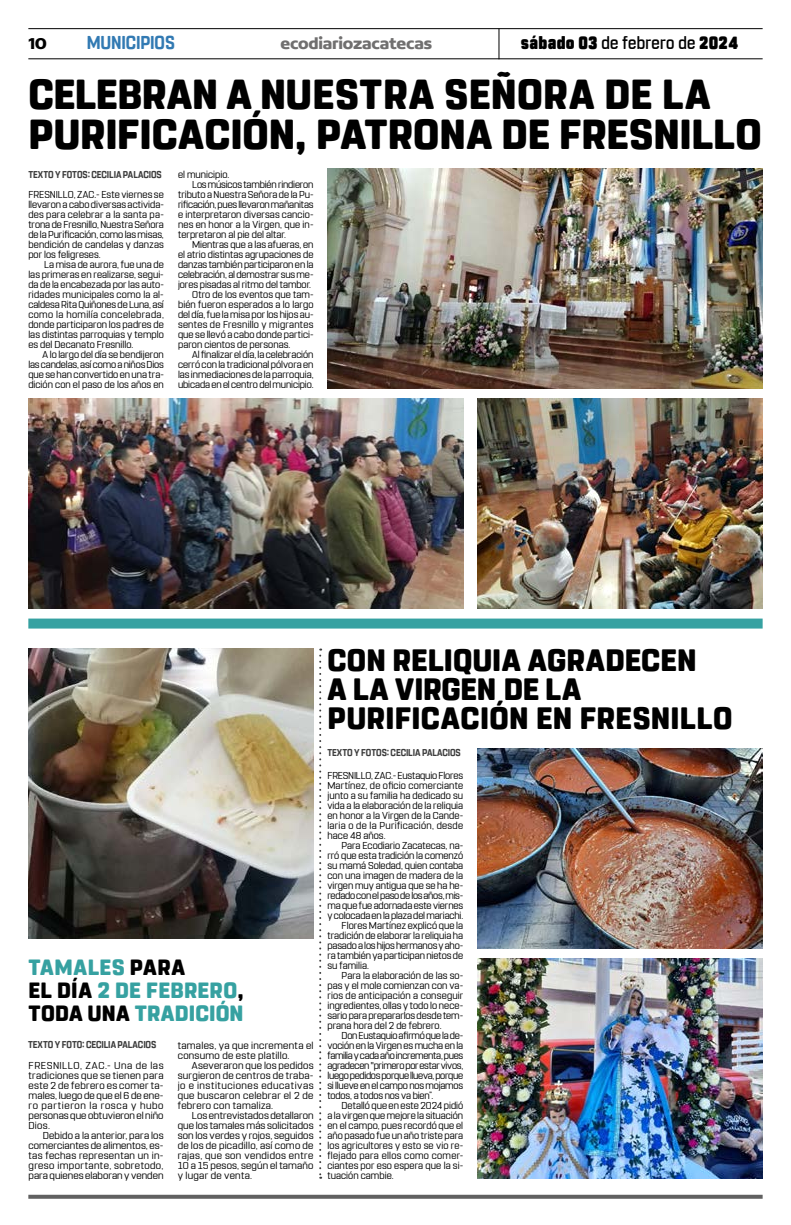
<style>
.page{position:relative;width:791px;height:1225px;background:#fff}
.page>*{position:absolute;margin:0;border:0;box-sizing:border-box;transform-origin:0 0}
.t1{font:800 41.8px/40px "Rohn Rounded";color:#000}
.t2{font:800 30.8px/29px "Rohn Rounded";letter-spacing:.01em;color:#000}
.t3{font:800 22px/23px "Rohn Rounded";letter-spacing:.015em;color:#36a1a1}
.t4{font:700 18.6px "Rohn Rounded";letter-spacing:-.01em;color:#327ab3;scale:.91 1}
.t5{font:900 17.6px "Rohn Rounded";letter-spacing:.02em;color:#000;scale:.91 1}
.t6{font:700 16.9px "Concord";letter-spacing:-.01em;color:#706f6f}
.t7{font:700 16.9px "Concord";color:#000}
.t8{font:10px/10px "Rohn Rounded";color:#000;text-align:justify}
.t9{font:10px/10px "Rohn Rounded";color:#000;text-align:justify;scale:1.04 1}
.t10{font:10px "Rohn Rounded";letter-spacing:-.03em;color:#000}
.t11{font:10px "Rohn Rounded";letter-spacing:-.02em;color:#000}
.t12{font:10px "Rohn Rounded";letter-spacing:-.025em;color:#000}
.t13{font:10px/10px "Rohn Rounded";letter-spacing:.025em;color:#000;scale:1.04 1}
.t14{font:10px "Rohn Rounded";letter-spacing:.02em;color:#000}
.t15{font:10px "Rohn Rounded";letter-spacing:.025em;color:#000}
.t16{font:10px "Rohn Rounded";letter-spacing:.03em;color:#000}
.t17{font:700 9.9px "Rohn Rounded";letter-spacing:-.005em;color:#3d3d3d;scale:.91 1}
.s1{font-weight:500}
.s2{color:#000}
</style>
<div class="page">
<svg style="left:28px;top:1194px;width:735px;height:4px;background:#7f7f7f"></svg>
<hr style="left:28px;top:28px;width:735px;height:1px;background:#000">
<hr style="left:28px;top:58px;width:735px;height:1px;background:#000">
<hr style="left:498px;top:29px;width:1px;height:30px;background:#000">
<svg style="left:319px;top:648px;width:2px;height:530px"></svg>
<div style="left:28px;top:618px;width:735px;height:10px;background:#36a1a1"></div>
<img style="left:328px;top:168px;width:435px;height:220px">
<img style="left:477px;top:398px;width:285px;height:210px">
<img style="left:28px;top:398px;width:435px;height:210px">
<img style="left:477px;top:748px;width:286px;height:200px">
<img style="left:477px;top:958px;width:286px;height:220px">
<img style="left:29px;top:648px;width:285px;height:290px">
<h3 class="t7" style="left:28px;top:33px;width:20px">10</h3>
<h3 class="t4" style="left:87px;top:32px;width:98px">MUNICIPIOS</h3>
<h3 class="t6" style="left:280px;top:33px;width:153px">ecodiariozacatecas</h3>
<h3 class="t5" style="left:521px;top:33px;width:240px">sábado 03 <span class="s1">de febrero de</span> 2024</h3>
<h1 class="t1" style="left:28px;top:74px;width:735px">CELEBRAN A NUESTRA SEÑORA DE LA<br>PURIFICACIÓN, PATRONA DE FRESNILLO</h1>
<p class="t17" style="left:28px;top:168px;width:148px">TEXTO Y FOTOS: CECILIA PALACIOS</p>
<p class="t8" style="left:178px;top:170px;width:53px">el municipio.</p>
<p class="t8" style="left:192px;top:180px;width:123px">Los músicos también rindieron</p>
<p class="t8" style="left:178px;top:190px;width:137px">tributo a Nuestra Señora de la Pu-</p>
<p class="t11" style="left:178px;top:199px;width:137px">rificación, pues llevaron mañanitas</p>
<p class="t8" style="left:178px;top:210px;width:137px">e interpretaron diversas cancio-</p>
<p class="t8" style="left:178px;top:220px;width:137px">nes en honor a la Virgen, que in-</p>
<p class="t8" style="left:178px;top:230px;width:110px">terpretaron al pie del altar.</p>
<p class="t8" style="left:192px;top:240px;width:123px">Mientras que a las afueras, en</p>
<p class="t8" style="left:178px;top:250px;width:137px">el atrio distintas agrupaciones de</p>
<p class="t8" style="left:178px;top:260px;width:137px">danzas también participaron en la</p>
<p class="t8" style="left:178px;top:270px;width:137px">celebración, al demostrar sus me-</p>
<p class="t8" style="left:178px;top:280px;width:135px">jores pisadas al ritmo del tambor.</p>
<p class="t8" style="left:192px;top:290px;width:123px">Otro de los eventos que tam-</p>
<p class="t8" style="left:178px;top:300px;width:137px">bién fueron esperados a lo largo</p>
<p class="t8" style="left:178px;top:310px;width:137px">del día, fue la misa por los hijos au-</p>
<p class="t15" style="left:178px;top:319px;width:137px">sentes de Fresnillo y migrantes</p>
<p class="t8" style="left:178px;top:330px;width:137px">que se llevó a cabo donde partici-</p>
<p class="t8" style="left:178px;top:340px;width:114px">paron cientos de personas.</p>
<p class="t8" style="left:192px;top:350px;width:123px">Al finalizar el día, la celebración</p>
<p class="t8" style="left:178px;top:360px;width:137px">cerró con la tradicional pólvora en</p>
<p class="t8" style="left:178px;top:370px;width:137px">las inmediaciones de la parroquia,</p>
<p class="t8" style="left:178px;top:380px;width:137px">ubicada en el centro del municipio.</p>
<p class="t8" style="left:28px;top:190px;width:137px">FRESNILLO, ZAC.- Este viernes se llevaron a cabo diversas activida&shy;des para celebrar a la santa pa&shy;trona de Fresnillo, Nuestra Señora de la Purificación, como las misas, bendición de candelas y danzas por los feligreses.</p>
<p class="t8" style="left:28px;top:260px;width:137px;text-indent:16px">La misa de aurora, fue una de las primeras en realizarse, segui&shy;da de la encabezada por las auto&shy;ridades municipales como la al&shy;caldesa Rita Quiñones de Luna, así como la homilía concelebrada, donde participaron los padres de las distintas parroquias y templo es del Decanato Fresnillo.</p>
<p class="t8" style="left:28px;top:350px;width:137px;text-indent:14px">A lo largo del día se bendijeron las candelas, así como a niños Dios que se han convertido en una tra&shy;dición con el paso de los años en</p>
<h3 class="t3" style="left:29px;top:955px;width:217px">TAMALES <span class="s2">PARA<br>EL DÍA</span> 2 DE FEBRERO<span class="s2">,<br>TODA UNA</span> TRADICIÓN</h3>
<p class="t17" style="left:28px;top:1038px;width:142px">TEXTO Y FOTO: CECILIA PALACIOS</p>
<p class="t13" style="left:178px;top:1040px;width:132px">tamales, ya que incrementa el consumo de este platillo.</p>
<p class="t9" style="left:178px;top:1060px;width:132px;text-indent:14px">Aseveraron que los pedidos surgieron de centros de traba&shy;jo e instituciones educativas que buscaron celebrar el 2 de febrero con tamaliza.</p>
<p class="t9" style="left:178px;top:1110px;width:132px;text-indent:14px">Los entrevistados detallaron que los tamales más solicitados son los verdes y rojos, seguidos de los de picadillo, así como de rajas, que son vendidos entre 10 a 15 pesos, según el tamaño y lugar de venta.</p>
<p class="t9" style="left:29px;top:1060px;width:131px">FRESNILLO, ZAC.- Una de las tradiciones que se tienen para este 2 de febrero es comer ta&shy;males, luego de que el 6 de ene&shy;ro partieron la rosca y hubo personas que obtuvieron el niño Dios.</p>
<p class="t9" style="left:29px;top:1130px;width:131px;text-indent:14px">Debido a la anterior, para los comerciantes de alimentos, es&shy;tas fechas representan un in&shy;greso importante, sobretodo, para quienes elaboran y venden</p>
<h2 class="t2" style="left:327px;top:646px;width:406px">CON RELIQUIA AGRADECEN<br>A LA VIRGEN DE LA<br>PURIFICACIÓN EN FRESNILLO</h2>
<p class="t17" style="left:327px;top:746px;width:148px">TEXTO Y FOTOS: CECILIA PALACIOS</p>
<p class="t8" style="left:327px;top:770px;width:137px">FRESNILLO, ZAC.- Eustaquio Flores Martínez, de oficio comerciante junto a su familia ha dedicado su vida a la elaboración de la reliquia en honor a la Virgen de la Cande&shy;laria o de la Purificación, desde hace 48 años.</p>
<p class="t8" style="left:342px;top:840px;width:123px">Para Ecodiario Zacatecas, na-</p>
<p class="t8" style="left:327px;top:850px;width:137px">rró que esta tradición la comenzó</p>
<p class="t8" style="left:327px;top:860px;width:137px">su mamá Soledad, quien contaba</p>
<p class="t8" style="left:327px;top:870px;width:137px">con una imagen de madera de la</p>
<p class="t8" style="left:327px;top:880px;width:137px">virgen muy antigua que se ha he-</p>
<p class="t12" style="left:327px;top:889px;width:137px">redado con el paso de los años, mis-</p>
<p class="t8" style="left:327px;top:900px;width:137px">ma que fue adornada este viernes</p>
<p class="t8" style="left:327px;top:910px;width:137px">y colocada en la plaza del mariachi.</p>
<p class="t8" style="left:342px;top:920px;width:123px">Flores Martínez explicó que la</p>
<p class="t8" style="left:327px;top:930px;width:137px">tradición de elaborar la reliquia ha</p>
<p class="t11" style="left:327px;top:939px;width:137px">pasado a los hijos hermanos y aho-</p>
<p class="t8" style="left:327px;top:950px;width:137px">ra también ya participan nietos de</p>
<p class="t8" style="left:327px;top:960px;width:43px">su familia.</p>
<p class="t8" style="left:342px;top:970px;width:123px">Para la elaboración de las so-</p>
<p class="t8" style="left:327px;top:980px;width:137px">pas y el mole comienzan con va-</p>
<p class="t14" style="left:327px;top:989px;width:137px">rios de anticipación a conseguir</p>
<p class="t8" style="left:327px;top:1000px;width:137px">ingredientes, ollas y todo lo nece-</p>
<p class="t8" style="left:327px;top:1010px;width:137px">sario para prepararlos desde tem-</p>
<p class="t8" style="left:327px;top:1020px;width:116px">prana hora del 2 de febrero.</p>
<p class="t12" style="left:342px;top:1029px;width:123px">Don Eustaquio afirmó que la de-</p>
<p class="t8" style="left:327px;top:1040px;width:137px">voción en la Virgen es mucha en la</p>
<p class="t10" style="left:327px;top:1049px;width:137px">familia y cada año incrementa, pues</p>
<p class="t10" style="left:327px;top:1059px;width:137px">agradecen "primero por estar vivos,</p>
<p class="t10" style="left:327px;top:1069px;width:137px">luego pedidos porque llueva, porque</p>
<p class="t8" style="left:327px;top:1080px;width:137px">si llueve en el campo nos mojamos</p>
<p class="t8" style="left:327px;top:1090px;width:108px">todos, a todos nos va bien”.</p>
<p class="t8" style="left:342px;top:1100px;width:123px">Detalló que en este 2024 pidió</p>
<p class="t8" style="left:327px;top:1110px;width:137px">a la virgen que mejore la situación</p>
<p class="t8" style="left:327px;top:1120px;width:137px">en el campo, pues recordó que el</p>
<p class="t8" style="left:327px;top:1130px;width:137px">año pasado fue un año triste para</p>
<p class="t8" style="left:327px;top:1140px;width:137px">los agricultores y esto se vio re-</p>
<p class="t16" style="left:327px;top:1149px;width:137px">flejado para ellos como comer-</p>
<p class="t8" style="left:327px;top:1160px;width:137px">ciantes por eso espera que la si-</p>
<p class="t8" style="left:327px;top:1170px;width:68px">tuación cambie.</p>
</div>
